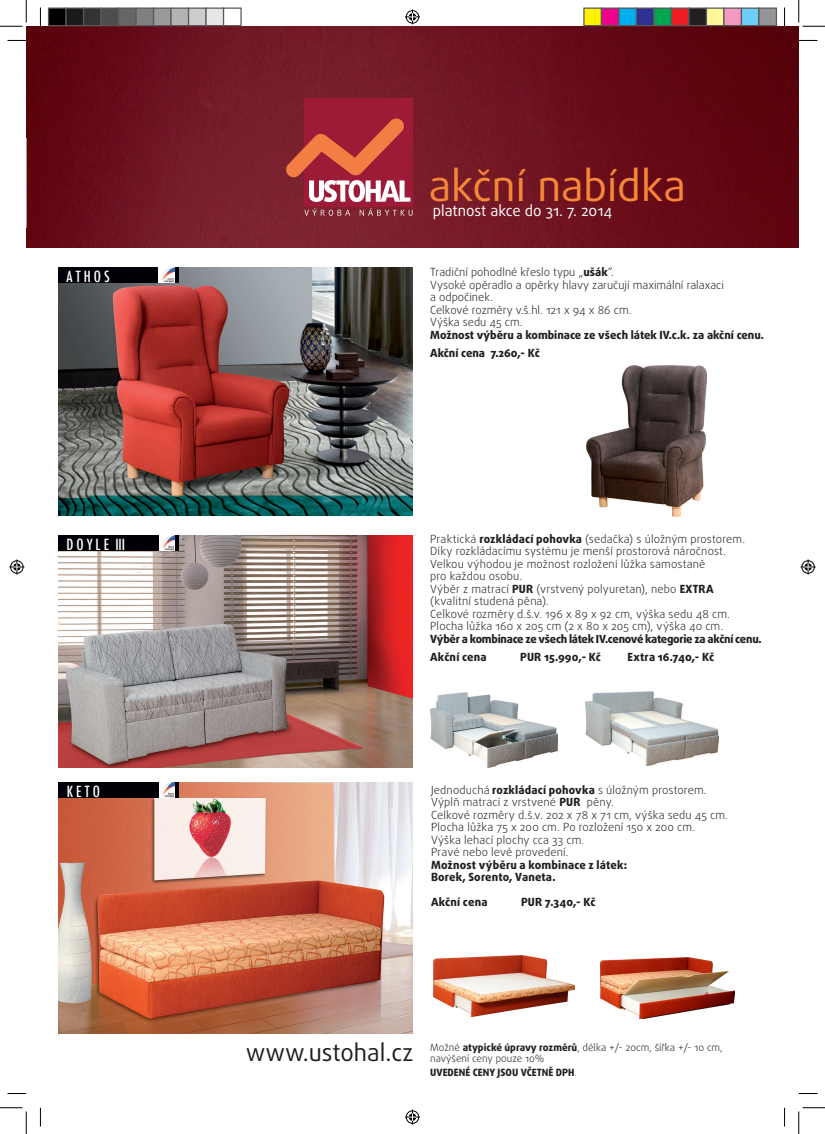
<style>
.page{position:relative;width:825px;height:1134px;background:#fff}
.page>*{position:absolute;margin:0;border:0;box-sizing:border-box;transform-origin:0 0}
.t1{font:42.5px "Daxline Pro";color:#f58838}
.t2{font:23.75px "Daxline Pro";color:#231f20}
.t3{font:15px "Daxline Pro";color:#fff}
.t4{font:500 condensed 15px "Futura";color:#fff}
.t5{font:300 11.25px "Daxline Pro";letter-spacing:.01em;color:#231f20}
.t6{font:800 11.25px "Daxline Pro";color:#231f20}
.t7{font:800 11.25px "Daxline Pro";letter-spacing:-.025em;color:#231f20}
.t8{font:300 10px "Daxline Pro";color:#231f20}
.t9{font:800 10px "Daxline Pro";color:#231f20}
.s1{font-weight:800}
.s2{font-weight:300}
</style>
<div class="page">
<img style="left:26px;top:26px;width:773px;height:221px">
<img style="left:59px;top:535px;width:353px;height:232px">
<img style="left:58px;top:267px;width:354px;height:248px">
<hr style="left:26px;top:138px;width:1px;height:90px;background:#fff">
<div style="left:304px;top:99px;width:108px;height:108px;background:#9e1b37"></div>
<svg style="left:304px;top:208px;width:46px;height:8px"></svg>
<svg style="left:360px;top:208px;width:52px;height:8px"></svg>
<svg style="left:285px;top:118px;width:125px;height:84px"></svg>
<img style="left:58px;top:782px;width:354px;height:250px">
<img style="left:434px;top:955px;width:140px;height:61px">
<img style="left:600px;top:957px;width:134px;height:61px">
<div style="left:58px;top:267px;width:121px;height:15px;background:#000006"></div>
<div style="left:58px;top:535px;width:121px;height:15px;background:#000006"></div>
<div style="left:58px;top:782px;width:121px;height:15px;background:#000006"></div>
<img style="left:159px;top:267px;width:15px;height:15px">
<img style="left:159px;top:535px;width:16px;height:15px">
<img style="left:159px;top:782px;width:15px;height:15px">
<img style="left:587px;top:366px;width:120px;height:150px">
<img style="left:430px;top:692px;width:128px;height:75px">
<img style="left:585px;top:691px;width:133px;height:74px">
<svg style="left:8px;top:40px;width:18px;height:1px"></svg>
<svg style="left:799px;top:40px;width:18px;height:1px"></svg>
<svg style="left:8px;top:1093px;width:18px;height:1px"></svg>
<svg style="left:799px;top:1093px;width:18px;height:1px"></svg>
<svg style="left:40px;top:7px;width:1px;height:19px"></svg>
<svg style="left:40px;top:1107px;width:1px;height:19px"></svg>
<svg style="left:784px;top:7px;width:1px;height:19px"></svg>
<svg style="left:784px;top:1107px;width:1px;height:19px"></svg>
<svg style="left:0;top:0;width:27px;height:27px"></svg>
<svg style="left:0;top:1107px;width:27px;height:26px"></svg>
<svg style="left:798px;top:0;width:27px;height:27px"></svg>
<svg style="left:798px;top:1107px;width:27px;height:26px"></svg>
<svg style="left:405px;top:9px;width:15px;height:15px"></svg>
<svg style="left:405px;top:1109px;width:15px;height:15px"></svg>
<svg style="left:9px;top:559px;width:15px;height:15px"></svg>
<svg style="left:801px;top:559px;width:15px;height:15px"></svg>
<div style="left:49px;top:8px;width:17px;height:18px;background:#000"></div>
<div style="left:48px;top:8px;width:19px;height:18px;border:1px solid #595959"></div>
<div style="left:66px;top:8px;width:18px;height:18px;background:#1a1a1a"></div>
<div style="left:65px;top:8px;width:19px;height:18px;border:1px solid #595959"></div>
<div style="left:84px;top:8px;width:17px;height:18px;background:#333"></div>
<div style="left:83px;top:8px;width:19px;height:18px;border:1px solid #595959"></div>
<div style="left:101px;top:8px;width:18px;height:18px;background:#4d4d4d"></div>
<div style="left:100px;top:8px;width:19px;height:18px;border:1px solid #595959"></div>
<div style="left:119px;top:8px;width:17px;height:18px;background:#666"></div>
<div style="left:118px;top:8px;width:19px;height:18px;border:1px solid #595959"></div>
<div style="left:136px;top:8px;width:18px;height:18px;background:#808080"></div>
<div style="left:135px;top:8px;width:19px;height:18px;border:1px solid #595959"></div>
<div style="left:154px;top:8px;width:17px;height:18px;background:#999"></div>
<div style="left:153px;top:8px;width:19px;height:18px;border:1px solid #595959"></div>
<div style="left:171px;top:8px;width:18px;height:18px;background:#b3b3b3"></div>
<div style="left:170px;top:8px;width:19px;height:18px;border:1px solid #595959"></div>
<div style="left:189px;top:8px;width:17px;height:18px;background:#ccc"></div>
<div style="left:188px;top:8px;width:19px;height:18px;border:1px solid #595959"></div>
<div style="left:206px;top:8px;width:18px;height:18px;background:#e6e6e6"></div>
<div style="left:205px;top:8px;width:19px;height:18px;border:1px solid #595959"></div>
<div style="left:223px;top:8px;width:19px;height:18px;border:1px solid #595959"></div>
<div style="left:584px;top:8px;width:17px;height:18px;background:#fff101"></div>
<div style="left:583px;top:8px;width:19px;height:18px;border:1px solid #595959"></div>
<div style="left:601px;top:8px;width:18px;height:18px;background:#ed028c"></div>
<div style="left:601px;top:8px;width:19px;height:18px;border:1px solid #595959"></div>
<div style="left:619px;top:8px;width:17px;height:18px;background:#00aeef"></div>
<div style="left:618px;top:8px;width:19px;height:18px;border:1px solid #595959"></div>
<div style="left:636px;top:8px;width:18px;height:18px;background:#2e3092"></div>
<div style="left:636px;top:8px;width:19px;height:18px;border:1px solid #595959"></div>
<div style="left:654px;top:8px;width:17px;height:18px;background:#00a54f"></div>
<div style="left:653px;top:8px;width:19px;height:18px;border:1px solid #595959"></div>
<div style="left:671px;top:8px;width:18px;height:18px;background:#ee1d23"></div>
<div style="left:671px;top:8px;width:19px;height:18px;border:1px solid #595959"></div>
<div style="left:689px;top:8px;width:17px;height:18px;background:#231f20"></div>
<div style="left:688px;top:8px;width:19px;height:18px;border:1px solid #595959"></div>
<div style="left:706px;top:8px;width:18px;height:18px;background:#fff79a"></div>
<div style="left:706px;top:8px;width:19px;height:18px;border:1px solid #595959"></div>
<div style="left:724px;top:8px;width:17px;height:18px;background:#f499c2"></div>
<div style="left:723px;top:8px;width:19px;height:18px;border:1px solid #595959"></div>
<div style="left:741px;top:8px;width:18px;height:18px;background:#6bcff6"></div>
<div style="left:741px;top:8px;width:19px;height:18px;border:1px solid #595959"></div>
<div style="left:759px;top:8px;width:17px;height:18px;background:#939598"></div>
<div style="left:758px;top:8px;width:19px;height:18px;border:1px solid #595959"></div>
<p class="t1" style="left:429px;top:158px;width:259px">akční nabídka</p>
<p class="t3" style="left:433px;top:201px;width:181px">platnost akce do 31. 7. 2014</p>
<p class="t4" style="left:66px;top:267px;width:45px">A T H O S</p>
<p class="t5" style="left:430px;top:264px;width:185px">Tradiční pohodlné křeslo typu „<span class="s1">ušák</span>“.</p>
<p class="t5" style="left:430px;top:277px;width:295px">Vysoké opěradlo a opěrky hlavy zaručují maximální ralaxaci</p>
<p class="t5" style="left:430px;top:289px;width:64px">a odpočinek.</p>
<p class="t5" style="left:430px;top:302px;width:203px">Celkové rozměry v.š.hl. 121 x 94 x 86 cm.</p>
<p class="t5" style="left:430px;top:314px;width:94px">Výška sedu 45 cm.</p>
<p class="t6" style="left:430px;top:327px;width:335px">Možnost výběru a kombinace ze všech látek IV.c.k. za akční cenu.</p>
<p class="t6" style="left:430px;top:346px;width:111px">Akční cena 7.260,- Kč</p>
<p class="t4" style="left:66px;top:535px;width:60px">D O Y L E III</p>
<p class="t5" style="left:430px;top:531px;width:316px">Praktická <span class="s1">rozkládací pohovka</span> (sedačka) s úložným prostorem.</p>
<p class="t5" style="left:430px;top:543px;width:297px">Díky rozkládacímu systému je menší prostorová náročnost.</p>
<p class="t5" style="left:430px;top:556px;width:277px">Velkou výhodou je možnost rozložení lůžka samostaně</p>
<p class="t5" style="left:430px;top:568px;width:93px">pro každou osobu.</p>
<p class="t5" style="left:430px;top:581px;width:285px">Výběr z matrací <span class="s1">PUR</span> (vrstvený polyuretan), nebo <span class="s1">EXTRA</span></p>
<p class="t5" style="left:430px;top:593px;width:120px">(kvalitní studená pěna).</p>
<p class="t5" style="left:430px;top:606px;width:301px">Celkové rozměry d.š.v. 196 x 89 x 92 cm, výška sedu 48 cm.</p>
<p class="t5" style="left:430px;top:618px;width:294px">Plocha lůžka 160 x 205 cm (2 x 80 x 205 cm), výška 40 cm.</p>
<p class="t7" style="left:430px;top:631px;width:333px">Výběr a kombinace ze všech látek IV.cenové kategorie za akční cenu.</p>
<p class="t6" style="left:430px;top:649px;width:58px">Akční cena</p>
<p class="t6" style="left:520px;top:649px;width:82px">PUR 15.990,- Kč</p>
<p class="t6" style="left:627px;top:649px;width:88px">Extra 16.740,- Kč</p>
<p class="t4" style="left:67px;top:781px;width:35px">K E T O</p>
<p class="t5" style="left:431px;top:782px;width:277px">Jednoduchá <span class="s1">rozkládací pohovka</span> s úložným prostorem.</p>
<p class="t5" style="left:431px;top:794px;width:184px">Výplň matrací z vrstvené <span class="s1">PUR</span> pěny.</p>
<p class="t5" style="left:431px;top:807px;width:298px">Celkové rozměry d.š.v. 202 x 78 x 71 cm, výška sedu 45 cm.</p>
<p class="t5" style="left:431px;top:813px;width:4px">.</p>
<p class="t5" style="left:431px;top:819px;width:265px">Plocha lůžka 75 x 200 cm. Po rozložení 150 x 200 cm.</p>
<p class="t5" style="left:431px;top:832px;width:155px">Výška lehací plochy cca 33 cm.</p>
<p class="t5" style="left:431px;top:844px;width:139px">Pravé nebo levé provedení.</p>
<p class="t6" style="left:431px;top:857px;width:198px">Možnost výběru a kombinace z látek:</p>
<p class="t6" style="left:431px;top:869px;width:126px">Borek, Sorento, Vaneta.</p>
<p class="t6" style="left:431px;top:894px;width:58px">Akční cena</p>
<p class="t6" style="left:521px;top:894px;width:76px">PUR 7.340,- Kč</p>
<p class="t2" style="left:246px;top:1036px;width:169px">www.ustohal.cz</p>
<p class="t8" style="left:430px;top:1040px;width:294px">Možné <span class="s1">atypické úpravy rozměrů</span>, délka +/- 20cm, šířka +/- 10 cm,</p>
<p class="t8" style="left:430px;top:1051px;width:116px">navýšení ceny pouze 10%</p>
<p class="t9" style="left:430px;top:1065px;width:148px">UVEDENÉ CENY JSOU VČETNĚ DPH<span class="s2">.</span></p>
</div>
